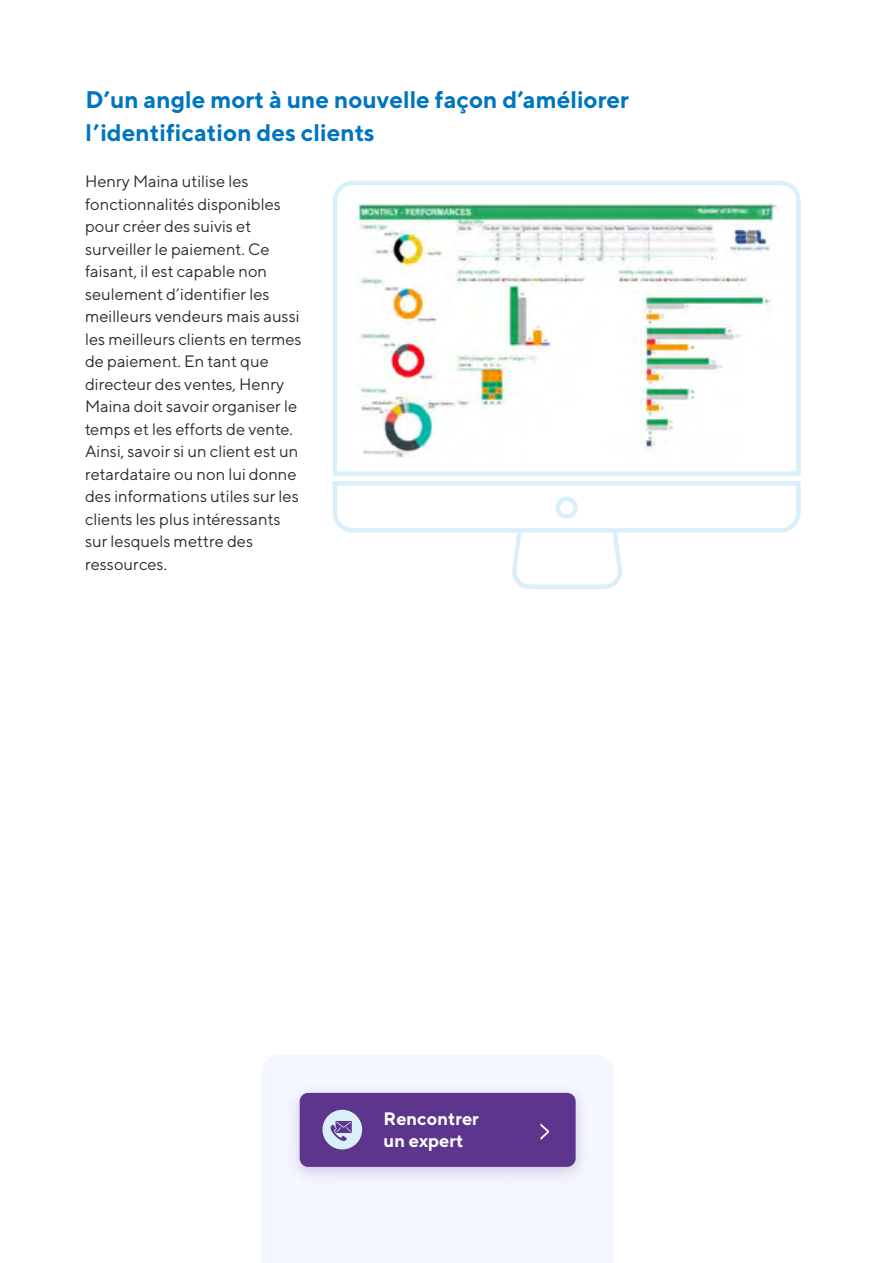
<style>
.page{position:relative;width:893px;height:1263px;background:#fff}
.page>*{position:absolute;margin:0;border:0;box-sizing:border-box;transform-origin:0 0}
.t1{font:700 24px/33px "TT Norms";color:#0075bf}
.t2{font:700 18px/21.6px "TT Norms";color:#fff}
.t3{font:16.5px/22.5px "TT Norms";color:#2e2b30}
</style>
<div class="page">
<svg style="left:332px;top:180px;width:469px;height:296px"></svg>
<svg style="left:332px;top:481px;width:469px;height:108px"></svg>
<div style="left:555px;top:496px;width:23px;height:23px;border:4px solid #d9f0fa;border-radius:50%"></div>
<div style="left:285px;top:1082px;width:305px;height:104px;background:#5e358c;opacity:.23"></div>
<div style="left:300px;top:1093px;width:276px;height:74px;background:#5e358c;border-radius:9px"></div>
<svg style="left:541px;top:1123px;width:8px;height:17px"></svg>
<div style="left:322px;top:1110px;width:40px;height:39px;background:#d9f0fa;border-radius:50%"></div>
<svg style="left:331px;top:1121px;width:21px;height:20px"></svg>
<h1 class="t1" style="left:86px;top:83px;width:545px">D’un angle mort à une nouvelle façon d’améliorer l’identification des clients</h1>
<p class="t3" style="left:85px;top:170px;width:218px">Henry Maina utilise les fonctionnalités disponibles pour créer des suivis et surveiller le paiement. Ce faisant, il est capable non seulement d’identifier les meilleurs vendeurs mais aussi les meilleurs clients en termes de paiement. En tant que directeur des ventes, Henry<br>Maina doit savoir organiser le temps et les efforts de vente.<br>Ainsi, savoir si un client est un retardataire ou non lui donne des informations utiles sur les clients les plus intéressants sur lesquels mettre des ressources.</p>
<p class="t2" style="left:384px;top:1107px;width:97px">Rencontrer un expert</p>
</div>
